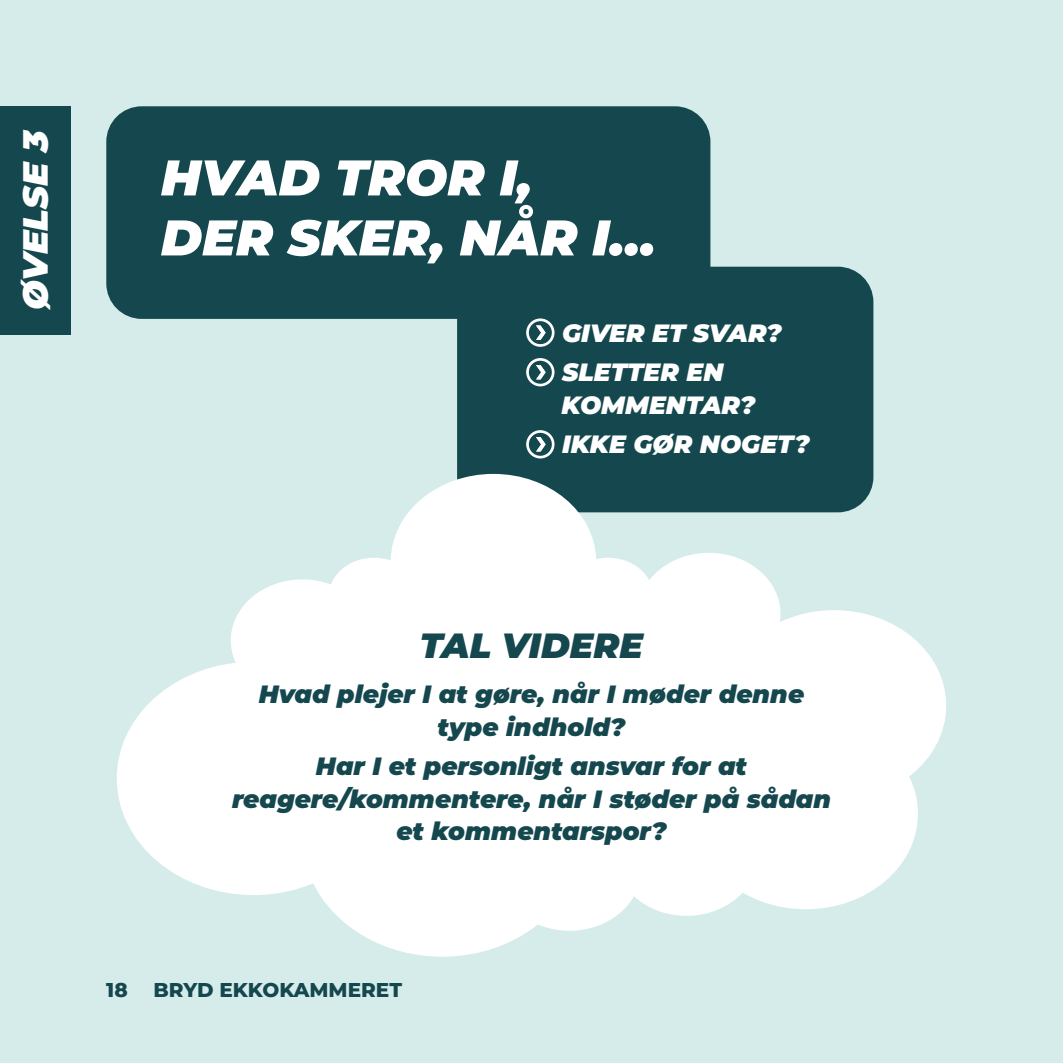
<style>
.page{position:relative;width:1063px;height:1063px;background:#d5eceb}
.page>*{position:absolute;margin:0;border:0;box-sizing:border-box;transform-origin:0 0}
.t1{font:italic 900 50px/60px "Montserrat";color:#fff}
.t2{font:italic 900 35px "Montserrat";color:#15484e}
.t3{font:italic 900 35px "Montserrat";color:#fff}
.t4{font:italic 900 25px/32.5px "Montserrat";color:#15484e;text-align:center}
.t5{font:italic 900 25px/39.5px "Montserrat";color:#fff}
.t6{font:800 20px "Montserrat";color:#15484e}
</style>
<div class="page">
<div style="left:106px;top:106px;width:604px;height:213px;background:#15484e;border-radius:35px"></div>
<div style="left:457px;top:267px;width:416px;height:245px;background:#15484e;border-radius:35px"></div>
<svg style="left:526px;top:318px;width:29px;height:29px"></svg>
<svg style="left:526px;top:358px;width:29px;height:28px"></svg>
<svg style="left:526px;top:430px;width:29px;height:28px"></svg>
<svg style="left:117px;top:474px;width:829px;height:483px;fill:#fff"></svg>
<div style="left:0;top:106px;width:71px;height:229px;background:#15484e"></div>
<h2 class="t3" style="left:9px;top:310px;width:183px;rotate:-90deg">ØVELSE 3</h2>
<h1 class="t1" style="left:161px;top:144px;width:496px">HVAD TROR I,<br>DER SKER, NÅR I…</h1>
<p class="t5" style="left:562px;top:311px;width:221px">GIVER ET SVAR?<br>SLETTER EN</p>
<p class="t5" style="left:562px;top:383px;width:249px">KOMMENTAR?<br>IKKE GØR NOGET?</p>
<h2 class="t2" style="left:420px;top:619px;width:225px">TAL VIDERE</h2>
<p class="t4" style="left:259px;top:676px;width:547px">Hvad plejer I at gøre, når I møder denne type indhold?</p>
<p class="t4" style="left:232px;top:749px;width:600px">Har I et personligt ansvar for at reagere/kommentere, når I støder på sådan et kommentarspor?</p>
<p class="t6" style="left:106px;top:976px;width:23px">18</p>
<p class="t6" style="left:153px;top:976px;width:250px">BRYD EKKOKAMMERET</p>
</div>
